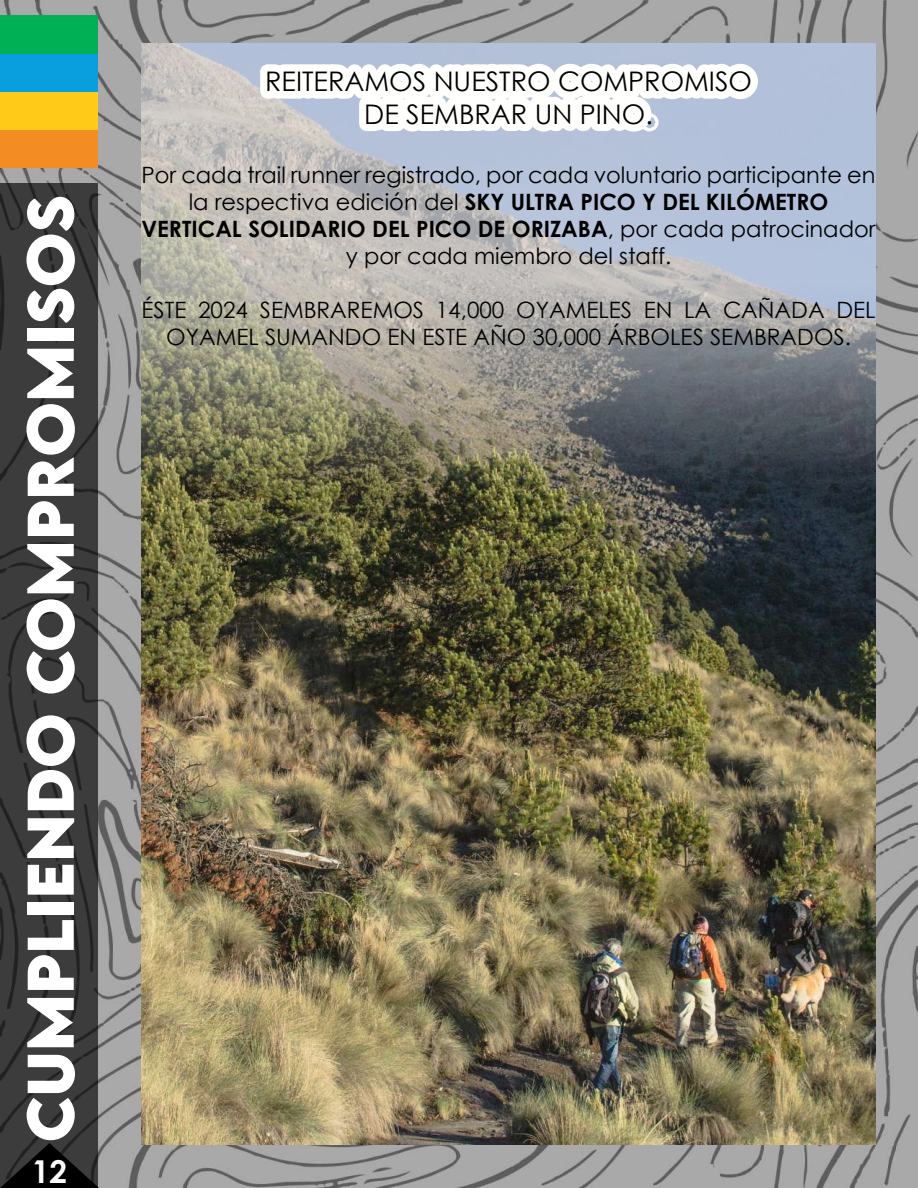
<style>
.page{position:relative;width:918px;height:1188px;background:#fff}
.page>*{position:absolute;margin:0;border:0;box-sizing:border-box;transform-origin:0 0}
.t1{font:700 58.5px "LEMONMILK";color:#fff}
.t2{font:700 31.5px "Century Gothic";color:#fff}
.t3{font:27px/32.4px "Century Gothic";color:#000;text-align:center}
.t4{font:22.5px/27px "Century Gothic";color:#000;text-align:center}
.s1{font-weight:700}
</style>
<div class="page">
<img style="left:0;top:0;width:918px;height:1188px">
<svg style="left:0;top:183px;width:98px;height:960px;fill:#3c3c3c"></svg>
<div style="left:0;top:129px;width:98px;height:38px;background:#f48c24"></div>
<div style="left:0;top:91px;width:98px;height:38px;background:#ffcb18"></div>
<div style="left:0;top:53px;width:98px;height:38px;background:#099edd"></div>
<div style="left:0;top:15px;width:98px;height:39px;background:#00b055"></div>
<img style="left:142px;top:487px;width:734px;height:657px">
<svg style="left:142px;top:43px;width:734px;height:444px"></svg>
<svg style="left:243px;top:0;width:528px;height:159px"></svg>
<svg style="left:0;top:1143px;width:99px;height:45px"></svg>
<h1 class="t1" style="left:11px;top:1142px;width:949px;rotate:-90deg">cumpliendo compromisos</h1>
<h2 class="t2" style="left:32px;top:1148px;width:37px">12</h2>
<p class="t3" style="left:265px;top:65px;width:488px">REITERAMOS NUESTRO COMPROMISO<br>DE SEMBRAR UN PINO.</p>
<p class="t4" style="left:142px;top:161px;width:736px">Por cada trail runner registrado, por cada voluntario participante en la respectiva edición del <span class="s1">SKY ULTRA PICO Y DEL KILÓMETRO VERTICAL SOLIDARIO DEL PICO DE ORIZABA</span>, por cada patrocinador y por cada miembro del staff.</p>
<p class="t4" style="left:142px;top:296px;width:736px">ÉSTE 2024 SEMBRAREMOS 14,000 OYAMELES EN LA CAÑADA DEL<br>OYAMEL SUMANDO EN ESTE AÑO 30,000 ÁRBOLES SEMBRADOS.</p>
</div>
